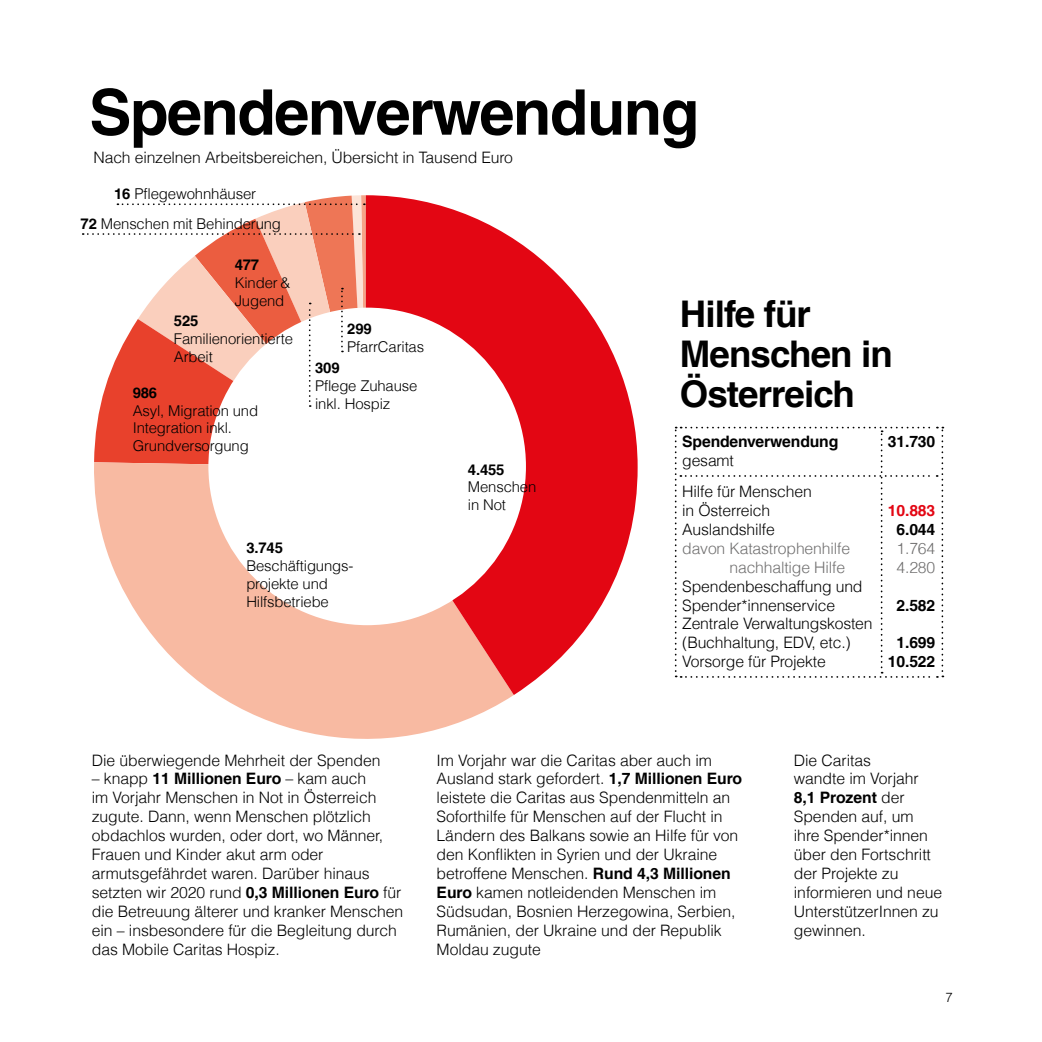
<style>
.page{position:relative;width:1042px;height:1042px;background:#fff}
.page>*{position:absolute;margin:0;border:0;box-sizing:border-box;transform-origin:0 0}
.t1{font:700 63px "Helvetica LT Com";letter-spacing:-.025em;color:#000}
.t2{font:700 36.75px/40.2px "Helvetica LT Com";letter-spacing:-.025em;color:#000}
.t3{font:300 15.75px/18.9px "Helvetica LT Com";letter-spacing:-.005em;color:#000}
.t4{font:300 15.75px/18.9px "Helvetica LT Com";letter-spacing:-.01em;color:#706f6f}
.t5{font:700 15.75px/18.9px "Helvetica LT Com";letter-spacing:-.01em;color:#000;text-align:center}
.t6{font:700 15.75px "Helvetica LT Com";color:#e30613}
.t7{font:300 15.05px "Helvetica LT Com";letter-spacing:-.01em;color:#000}
.t8{font:300 14.88px/17.8px "Helvetica LT Com";letter-spacing:-.01em;color:#000}
.t9{font:700 14.88px "Helvetica LT Com";letter-spacing:-.01em;color:#000}
.t10{font:300 13.12px "Helvetica LT Std";color:#000}
.s1{font-size:63.18px}
.s2{font-weight:700}
</style>
<div class="page">
<svg style="left:94px;top:467px;width:420px;height:272px;fill:#f8baa2"></svg>
<svg style="left:366px;top:195px;width:271px;height:500px;fill:#e30613"></svg>
<div style="left:208px;top:308px;width:318px;height:317px;background:#fff;border-radius:50%"></div>
<svg style="left:675px;top:427px;width:268px;height:251px"></svg>
<svg style="left:83px;top:195px;width:283px;height:272px"></svg>
<h1 class="t1" style="left:89px;top:74px;width:611px"><span class="s1">Spe</span>ndenverwendung</h1>
<p class="t3" style="left:94px;top:147px;width:421px">Nach einzelnen Arbeitsbereichen, Übersicht in Tausend Euro</p>
<p class="t7" style="left:114px;top:185px;width:144px"><span class="s2">16</span> Pflegewohnhäuser</p>
<p class="t8" style="left:81px;top:215px;width:202px"><span class="s2">72</span> Menschen mit Behinderung</p>
<p class="t9" style="left:235px;top:256px;width:26px">477</p>
<p class="t8" style="left:235px;top:273px;width:57px">Kinder &amp;<br>Jugend</p>
<p class="t9" style="left:174px;top:312px;width:26px">525</p>
<p class="t8" style="left:174px;top:330px;width:121px">Familienorientierte<br>Arbeit</p>
<p class="t9" style="left:133px;top:383px;width:26px">986</p>
<p class="t8" style="left:133px;top:401px;width:127px">Asyl, Migration und<br>Integration inkl.<br>Grundversorgung</p>
<p class="t9" style="left:347px;top:320px;width:26px">299</p>
<p class="t8" style="left:347px;top:338px;width:78px">PfarrCaritas</p>
<p class="t9" style="left:315px;top:358px;width:26px">309</p>
<p class="t8" style="left:315px;top:376px;width:104px">Pflege Zuhause inkl. Hospiz</p>
<p class="t9" style="left:246px;top:539px;width:38px">3.745</p>
<p class="t8" style="left:246px;top:556px;width:109px">Beschäftigungs&shy;projekte und<br>Hilfsbetriebe</p>
<p class="t9" style="left:468px;top:460px;width:38px">4.455</p>
<p class="t8" style="left:468px;top:478px;width:70px">Menschen in Not</p>
<h2 class="t2" style="left:680px;top:294px;width:215px">Hilfe für<br>Menschen in<br>Österreich</h2>
<p class="t5" style="left:682px;top:432px;width:158px">Spendenverwendung</p>
<p class="t3" style="left:682px;top:444px;width:131px;line-height:31.5px">gesamt<br>Hilfe für Menschen</p>
<p class="t3" style="left:682px;top:501px;width:94px">in Österreich<br>Auslandshilfe</p>
<p class="t4" style="left:729px;top:539px;width:122px;text-indent:-47px">davon Katastrophenhilfe nachhaltige Hilfe</p>
<p class="t3" style="left:682px;top:576px;width:192px">Spendenbeschaffung und<br>Spender*innenservice<br>Zentrale Verwaltungskosten (Buchhaltung, EDV, etc.)<br>Vorsorge für Projekte</p>
<p class="t5" style="left:888px;top:432px;width:49px">31.730</p>
<p class="t6" style="left:888px;top:501px;width:49px">10.883</p>
<p class="t5" style="left:896px;top:520px;width:40px">6.044</p>
<p class="t4" style="left:896px;top:539px;width:40px">1.764<br>4.280</p>
<p class="t5" style="left:896px;top:595px;width:40px">2.582</p>
<p class="t5" style="left:888px;top:633px;width:49px">1.699<br>10.522</p>
<p class="t3" style="left:92px;top:750px;width:290px">Die überwiegende Mehrheit der Spenden</p>
<p class="t3" style="left:92px;top:769px;width:313px">– knapp <span class="s2">11 Millionen Euro</span> – kam auch<br>im Vorjahr Menschen in Not in Österreich zugute. Dann, wenn Menschen plötzlich obdachlos wurden, oder dort, wo Männer, Frauen und Kinder akut arm oder armutsgefährdet waren. Darüber hinaus setzten wir 2020 rund <span class="s2">0,3 Millionen Euro</span> für die Betreuung älterer und kranker Menschen ein – insbesondere für die Begleitung durch das Mobile Caritas Hospiz.</p>
<p class="t3" style="left:437px;top:750px;width:307px">Im Vorjahr war die Caritas aber auch im Ausland stark gefordert. <span class="s2">1,7 Millionen Euro </span>leistete die Caritas aus Spendenmitteln an Soforthilfe für Menschen auf der Flucht in Ländern des Balkans sowie an Hilfe für von den Konflikten in Syrien und der Ukraine betroffene Menschen. <span class="s2">Rund 4,3 Millionen Euro</span> kamen notleidenden Menschen im Südsudan, Bosnien Herzegowina, Serbien, Rumänien, der Ukraine und der Republik Moldau zugute</p>
<p class="t3" style="left:794px;top:750px;width:150px">Die Caritas<br>wandte im Vorjahr<br><span class="s2">8,1 Prozent</span> der<br>Spenden auf, um ihre Spender*innen über den Fortschritt der Projekte zu informieren und neue<br>UnterstützerInnen zu gewinnen.</p>
<p class="t10" style="left:945px;top:989px;width:9px">7</p>
</div>
